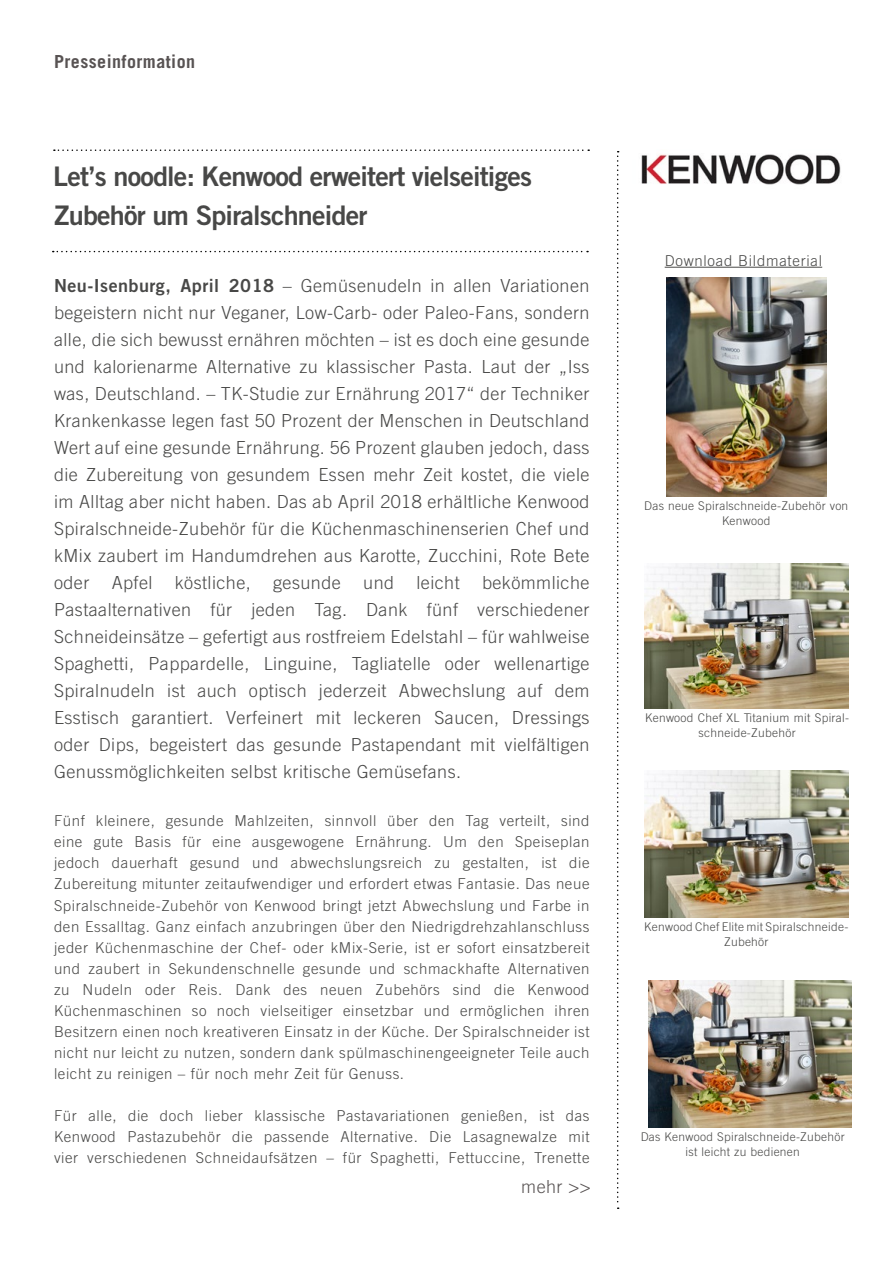
<style>
.page{position:relative;width:893px;height:1263px;background:#fff}
.page>*{position:absolute;margin:0;border:0;box-sizing:border-box;transform-origin:0 0}
.t1{font:27px/39px "Trade Gothic LT Bold Two";letter-spacing:-.03em;color:#484847}
.t2{font:300 18px/27px "Trade Gothic LT";letter-spacing:.025em;color:#484847;text-align:justify}
.t3{font:700 18px "Trade Gothic LT";letter-spacing:.025em;color:#585353}
.t4{font:300 18px "Trade Gothic LT";color:#585353}
.t5{font:300 15px/21px "Trade Gothic LT";letter-spacing:.04em;color:#484847;text-align:justify}
.t6{font:300 12px/15px "Trade Gothic LT";letter-spacing:.025em;color:#484847;text-align:center}
.s1{font-family:"Trade Gothic LT Bold Two";font-weight:400}
</style>
<div class="page">
<svg style="left:54px;top:149px;width:535px;height:2px"></svg>
<svg style="left:53px;top:251px;width:535px;height:1px"></svg>
<svg style="left:617px;top:151px;width:2px;height:1058px"></svg>
<img style="left:641px;top:154px;width:200px;height:31px">
<hr style="left:665px;top:267px;width:157px;height:1px;background:#484847">
<img style="left:666px;top:278px;width:160px;height:218px">
<img style="left:644px;top:563px;width:204px;height:145px">
<img style="left:644px;top:771px;width:204px;height:146px">
<img style="left:648px;top:980px;width:204px;height:147px">
<p class="t3" style="left:54px;top:50px;width:143px">Presseinformation</p>
<h1 class="t1" style="left:53px;top:157px;width:480px">Let’s noodle: Kenwood erweitert vielseitiges<br>Zubehör um Spiralschneider</h1>
<p class="t2" style="left:54px;top:272px;width:537px"><span class="s1">Neu-Isenburg, April 2018</span> – Gemüsenudeln in allen Variationen begeistern nicht nur Veganer, Low-Carb- oder Paleo-Fans, sondern alle, die sich bewusst ernähren möchten – ist es doch eine gesunde und kalorienarme Alternative zu klassischer Pasta. Laut der „Iss was, Deutschland. – TK-Studie zur Ernährung 2017“ der Techniker Krankenkasse legen fast 50 Prozent der Menschen in Deutschland Wert auf eine gesunde Ernährung. 56 Prozent glauben jedoch, dass die Zubereitung von gesundem Essen mehr Zeit kostet, die viele im Alltag aber nicht haben. Das ab April 2018 erhältliche Kenwood Spiralschneide-Zubehör für die Küchenmaschinenserien Chef und kMix zaubert im Handumdrehen aus Karotte, Zucchini, Rote Bete oder Apfel köstliche, gesunde und leicht bekömmliche Pastaalternativen für jeden Tag. Dank fünf verschiedener Schneideinsätze – gefertigt aus rostfreiem Edelstahl – für wahlweise Spaghetti, Pappardelle, Linguine, Tagliatelle oder wellenartige Spiralnudeln ist auch optisch jederzeit Abwechslung auf dem Esstisch garantiert. Verfeinert mit leckeren Saucen, Dressings oder Dips, begeistert das gesunde Pastapendant mit vielfältigen Genussmöglichkeiten selbst kritische Gemüsefans.</p>
<p class="t5" style="left:54px;top:810px;width:537px">Fünf kleinere, gesunde Mahlzeiten, sinnvoll über den Tag verteilt, sind eine gute Basis für eine ausgewogene Ernährung. Um den Speiseplan jedoch dauerhaft gesund und abwechslungsreich zu gestalten, ist die Zubereitung mitunter zeitaufwendiger und erfordert etwas Fantasie. Das neue Spiralschneide-Zubehör von Kenwood bringt jetzt Abwechslung und Farbe in den Essalltag. Ganz einfach anzubringen über den Niedrigdrehzahlanschluss jeder Küchenmaschine der Chef- oder kMix-Serie, ist er sofort einsatzbereit und zaubert in Sekundenschnelle gesunde und schmackhafte Alternativen zu Nudeln oder Reis. Dank des neuen Zubehörs sind die Kenwood Küchenmaschinen so noch vielseitiger einsetzbar und ermöglichen ihren Besitzern einen noch kreativeren Einsatz in der Küche. Der Spiralschneider ist nicht nur leicht zu nutzen, sondern dank spülmaschinengeeigneter Teile auch leicht zu reinigen – für noch mehr Zeit für Genuss.</p>
<p class="t5" style="left:54px;top:1104px;width:537px">Für alle, die doch lieber klassische Pastavariationen genießen, ist das Kenwood Pastazubehör die passende Alternative. Die Lasagnewalze mit vier verschiedenen Schneidaufsätzen – für Spaghetti, Fettuccine, Trenette</p>
<p class="t4" style="left:521px;top:1176px;width:71px">mehr &gt;&gt;</p>
<p class="t5" style="left:665px;top:250px;width:159px">Download Bildmaterial</p>
<p class="t6" style="left:644px;top:498px;width:206px">Das neue Spiralschneide-Zubehör von<br>Kenwood</p>
<p class="t6" style="left:645px;top:710px;width:206px">Kenwood Chef XL Titanium mit Spiral&shy;schneide-Zubehör</p>
<p class="t6" style="left:644px;top:919px;width:206px">Kenwood Chef Elite mit Spiralschneide-<br>Zubehör</p>
<p class="t6" style="left:641px;top:1129px;width:206px">Das Kenwood Spiralschneide-Zubehör ist leicht zu bedienen</p>
</div>
